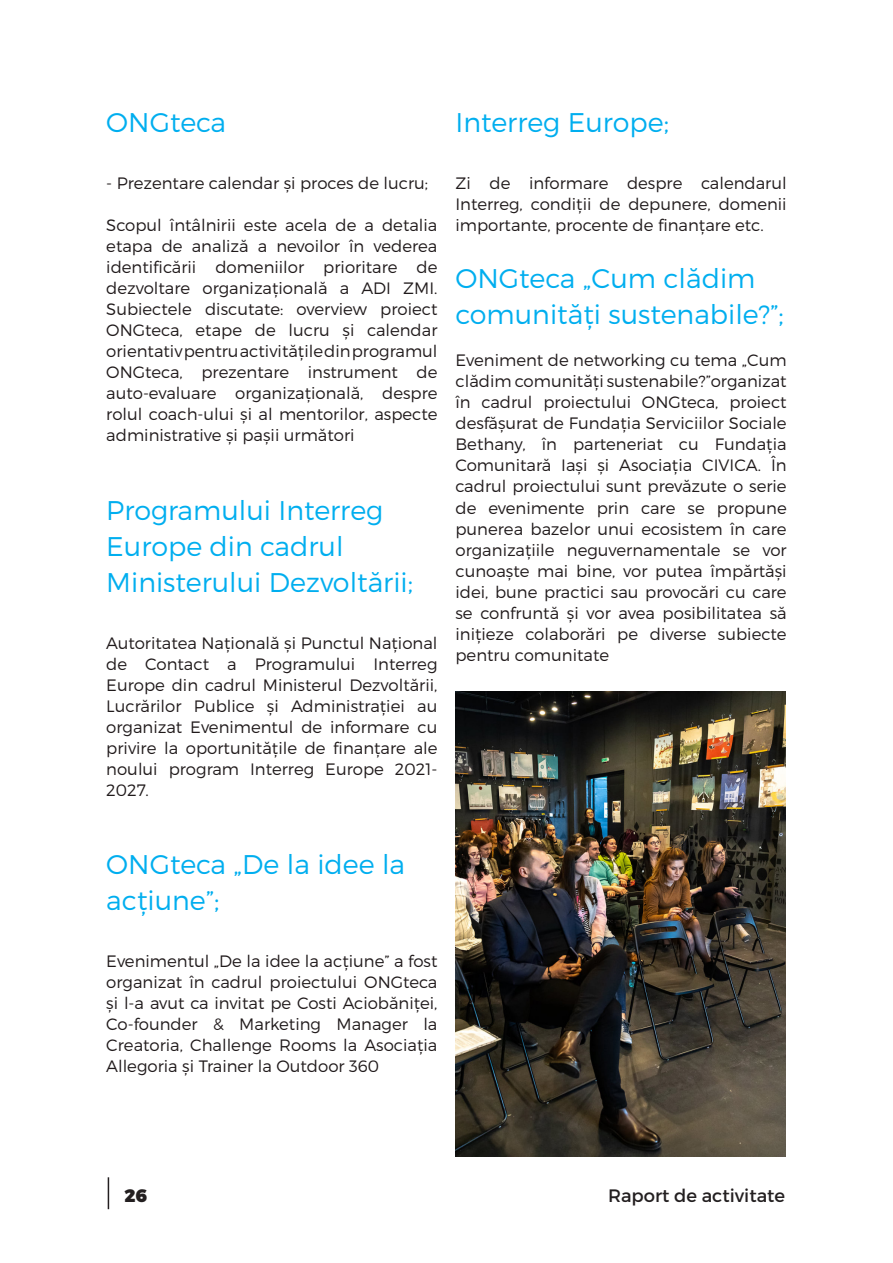
<style>
.page{position:relative;width:893px;height:1263px;background:#fff}
.page>*{position:absolute;margin:0;border:0;box-sizing:border-box;transform-origin:0 0}
.Titlu_Intalniri{font:300 27px/36px "Montserrat";color:#00aeef}
.t1{font:18px "Montserrat";color:#231f20}
.t2{font:900 18px "Montserrat";color:#231f20}
.Content{font:300 16.5px/21px "Montserrat";color:#201a1b;text-align:justify}
</style>
<div class="page">
<hr style="left:108px;top:1177px;width:1px;height:32px;background:#231f20">
<img style="left:455px;top:691px;width:330px;height:466px">
<p class="Titlu_Intalniri" style="left:106px;top:104px;width:121px">ONGteca</p>
<p class="Content" style="left:106px;top:173px;width:323px">- Prezentare calendar și proces de lucru;</p>
<p class="Content" style="left:106px;top:215px;width:333px">Scopul întâlnirii este acela de a detalia etapa de analiză a nevoilor în vederea identificării domeniilor prioritare de dezvoltare organizațională a ADI ZMI.<br>Subiectele discutate: overview proiect ONGteca, etape de lucru și calendar orientativ pentru activitățile din programul ONGteca, prezentare instrument de auto-evaluare organizațională, despre rolul coach-ului și al mentorilor, aspecte administrative și pașii următori</p>
<p class="Titlu_Intalniri" style="left:106px;top:491px;width:308px">Programului Interreg<br>Europe din cadrul<br>Ministerului Dezvoltării;</p>
<p class="Content" style="left:106px;top:632px;width:333px">Autoritatea Națională și Punctul Național de Contact a Programului Interreg Europe din cadrul Ministerul Dezvoltării, Lucrărilor Publice și Administrației au organizat Evenimentul de informare cu privire la oportunitățile de finanțare ale noului program Interreg Europe 2021- 2027.</p>
<p class="Titlu_Intalniri" style="left:455px;top:104px;width:215px">Interreg Europe;</p>
<p class="Content" style="left:455px;top:173px;width:333px">Zi de informare despre calendarul Interreg, condiții de depunere, domenii importante, procente de finanțare etc.</p>
<p class="Titlu_Intalniri" style="left:455px;top:260px;width:330px">ONGteca „Cum clădim comunități sustenabile?”;</p>
<p class="Content" style="left:455px;top:350px;width:333px">Eveniment de networking cu tema „Cum clădim comunități sustenabile?”organizat în cadrul proiectului ONGteca, proiect desfășurat de Fundația Serviciilor Sociale Bethany, în parteneriat cu Fundația Comunitară Iași și Asociația CIVICA. În cadrul proiectului sunt prevăzute o serie de evenimente prin care se propune punerea bazelor unui ecosistem în care organizațiile neguvernamentale se vor cunoaște mai bine, vor putea împărtăși idei, bune practici sau provocări cu care se confruntă și vor avea posibilitatea să inițieze colaborări pe diverse subiecte pentru comunitate</p>
<p class="Titlu_Intalniri" style="left:106px;top:845px;width:300px">ONGteca „De la idee la acțiune”;</p>
<p class="Content" style="left:106px;top:950px;width:333px">Evenimentul „De la idee la acțiune” a fost organizat în cadrul proiectului ONGteca și l-a avut ca invitat pe Costi Aciobăniței, Co-founder &amp; Marketing Manager la Creatoria, Challenge Rooms la Asociația Allegoria și Trainer la Outdoor 360</p>
<p class="t2" style="left:124px;top:1184px;width:24px">26</p>
<p class="t1" style="left:608px;top:1184px;width:178px">Raport de activitate</p>
</div>
